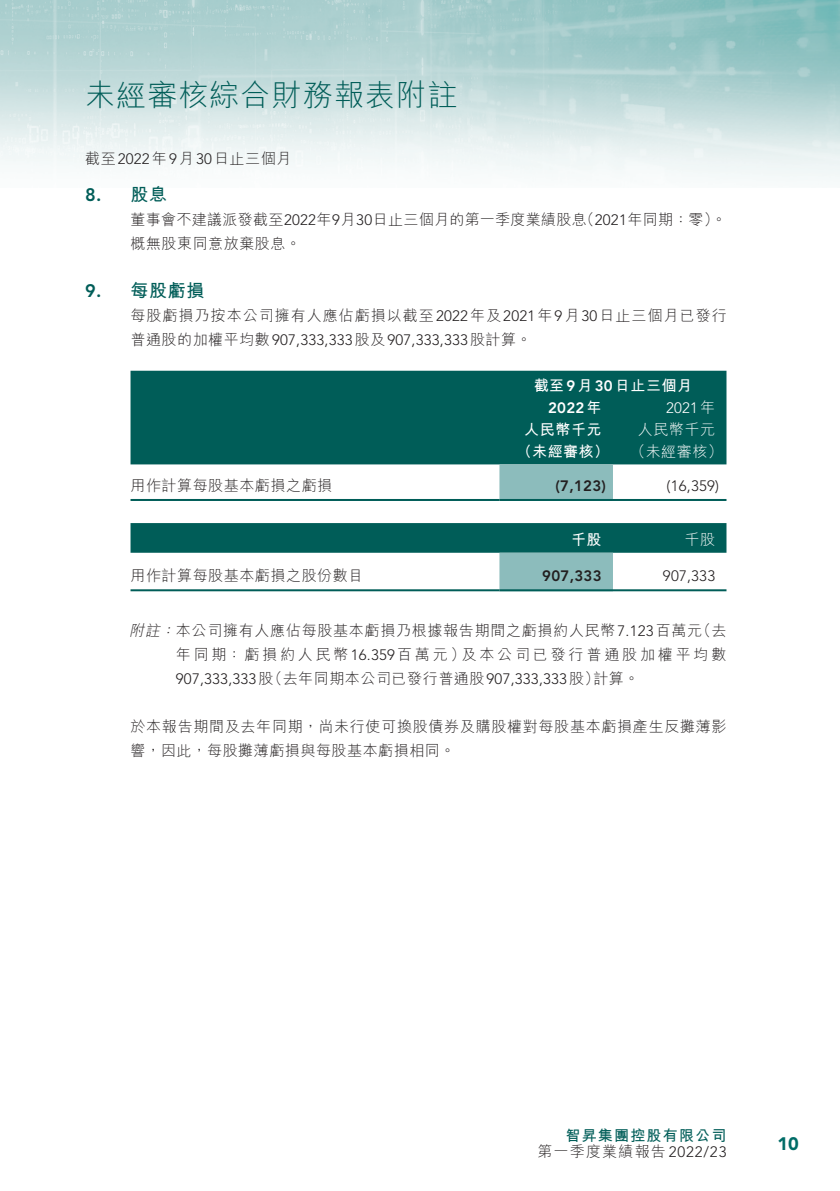
<style>
.page{position:relative;width:840px;height:1191px;background:#fff}
.page>*{position:absolute;margin:0;border:0;box-sizing:border-box;transform-origin:0 0}
.t1{font:300 30px "M Hei HK";letter-spacing:.035em;color:#005d58}
._07_NH1{font:700 18px "M Hei HK";letter-spacing:.04em;color:#005d58}
._07_NH1-2{font:800 18px "Avenir LT Std";color:#005d58}
.t2{font:900 18px "Avenir LT Std";color:#006c67}
._06_Notes{font:300 15px/24px "M Hei HK";letter-spacing:.045em;color:#231f20}
._06_Notes-2{font:300 15px/24px "M Hei HK";letter-spacing:.065em;color:#231f20}
._06_Notes-3{font:300 15px/24px "M Hei HK";letter-spacing:.02em;color:#231f20}
._06_Notes-4{font:300 15px "Avenir LT Std";letter-spacing:.015em;color:#231f20}
._06_Notes-5{font:300 15px "M Hei HK";letter-spacing:.19em;color:#231f20}
._51_N_Table_txt{font:300 15px "M Hei HK";letter-spacing:.035em;color:#231f20}
.t3{font:700 15px/16px "M Hei HK";letter-spacing:.08em;color:#005d58;text-align:right}
._50_Table_txt{font:700 15px "M Hei HK";letter-spacing:.04em;color:#fff}
._51_N_Table_txt-2{font:300 15px "Avenir LT Std";letter-spacing:.015em;color:#231f20}
._51_N_Table_txt-3{font:800 15px "Avenir LT Std";letter-spacing:.02em;color:#231f20}
._50_Table_txt-2{font:300 15px "M Hei HK";letter-spacing:.035em;color:#fff}
._50_Table_txt-3{font:300 15px "Avenir LT Std";color:#fff}
._50_Table_txt-4{font:800 15px "Avenir LT Std";color:#fff}
._06_Notes-6{font:italic 300 15px "M Hei HK";color:#231f20}
.s1{font-family:"Avenir LT Std"}
.s2{font-family:"Avenir LT Std";font-weight:800}
.s3{font-family:"M Hei HK"}
.s4{font-family:"M Hei HK";font-weight:700}
.s5{font-weight:300;color:#231f20}
.s6{font-family:"Avenir LT Std";font-weight:300;color:#231f20}
</style>
<div class="page">
<img style="left:0;top:0;width:839px;height:180px">
<div style="left:130px;top:371px;width:596px;height:93px;background:#005d58"></div>
<div style="left:499px;top:464px;width:113px;height:35px;background:#8cbcbc"></div>
<hr style="left:130px;top:499px;width:369px;height:2px;background:#005d58">
<hr style="left:499px;top:499px;width:113px;height:2px;background:#005d58">
<hr style="left:612px;top:499px;width:114px;height:2px;background:#005d58">
<svg style="left:130px;top:523px;width:596px;height:66px"></svg>
<hr style="left:130px;top:589px;width:369px;height:2px;background:#005d58">
<hr style="left:499px;top:589px;width:113px;height:2px;background:#005d58">
<hr style="left:612px;top:589px;width:114px;height:2px;background:#005d58">
<h1 class="t1" style="left:85px;top:80px;width:373px">未經審核綜合財務報表附註</h1>
<p class="_06_Notes" style="left:85px;top:147px;width:207px">截至<span class="s1">2022</span>年<span class="s1">9</span>月<span class="s1">30</span>日止三個月</p>
<p class="_07_NH1-2" style="left:85px;top:184px;width:18px">8.</p>
<p class="_07_NH1-2" style="left:85px;top:280px;width:18px">9.</p>
<p class="_07_NH1" style="left:130px;top:181px;width:38px">股息</p>
<p class="_06_Notes" style="left:579px;top:207px;width:148px">（<span class="s1">2021</span>年同期：零。(</p>
<p class="_06_Notes-3" style="left:130px;top:207px;width:457px">董事會不建議派發截至<span class="s1">2022</span>年 月<span class="s1">9 30</span>日止三個月的第一季度業績股息概無股東同意放棄股息。</p>
<p class="_07_NH1" style="left:130px;top:277px;width:76px">每股虧損</p>
<p class="_06_Notes-2" style="left:130px;top:303px;width:597px">每股虧損乃按本公司擁有人應佔虧損以截至<span class="s1">2022</span>年及<span class="s1">2021</span>年<span class="s1">9</span>月<span class="s1">30</span>日止三個月已發行普通股的加權平均數<span class="s1">907,333,333</span>股及<span class="s1">907,333,333</span>股計算。</p>
<p class="_50_Table_txt" style="left:533px;top:374px;width:160px">截至<span class="s2">9</span>月<span class="s2">30</span>日止三個月</p>
<p class="_50_Table_txt-3" style="left:665px;top:399px;width:51px">2021 <span class="s3">年</span></p>
<p class="_50_Table_txt-4" style="left:547px;top:399px;width:55px">2022<span class="s4">年</span></p>
<p class="_51_N_Table_txt" style="left:130px;top:477px;width:203px">用作計算每股基本虧損之虧損</p>
<p class="_51_N_Table_txt" style="left:130px;top:567px;width:234px">用作計算每股基本虧損之股份數目</p>
<p class="_50_Table_txt" style="left:524px;top:418px;width:79px">人民幣千元</p>
<p class="_50_Table_txt-2" style="left:637px;top:422px;width:79px">人民幣千元</p>
<p class="_50_Table_txt" style="left:516px;top:440px;width:94px">（未經審核）</p>
<p class="_50_Table_txt-2" style="left:630px;top:444px;width:94px">（未經審核(</p>
<p class="_51_N_Table_txt-3" style="left:555px;top:476px;width:52px">)7,123(</p>
<p class="_51_N_Table_txt-2" style="left:666px;top:476px;width:54px">)16,359(</p>
<p class="_50_Table_txt" style="left:570px;top:529px;width:32px">千股</p>
<p class="_50_Table_txt-2" style="left:684px;top:532px;width:32px">千股</p>
<p class="_51_N_Table_txt-3" style="left:542px;top:567px;width:61px">907,333</p>
<p class="_51_N_Table_txt-2" style="left:662px;top:567px;width:54px">907,333</p>
<p class="_06_Notes" style="left:176px;top:618px;width:527px">本公司擁有人應佔每股基本虧損乃根據報告期間之虧損約人民幣<span class="s1">7.123</span>百萬元</p>
<p class="_06_Notes" style="left:695px;top:618px;width:32px">（去</p>
<p class="_06_Notes-6" style="left:129px;top:622px;width:35px">附註</p>
<p class="_06_Notes-6" style="left:160px;top:622px;width:20px">：</p>
<p class="_06_Notes-5" style="left:176px;top:646px;width:291px">年同期：虧損約人民幣<span class="s1">16.359</span>百萬元）</p>
<p class="_06_Notes-5" style="left:461px;top:646px;width:266px">及本公司已發行普通股加權平均數</p>
<p class="_06_Notes-4" style="left:176px;top:669px;width:425px">907,333,333 <span class="s3">（股 去年同期本公司已發行普通股</span>907,333,333<span class="s3">股）</span></p>
<p class="_06_Notes" style="left:130px;top:714px;width:597px">於本報告期間及去年同期，尚未行使可換股債券及購股權對每股基本虧損產生反攤薄影響，因此，每股攤薄虧損與每股基本虧損相同。</p>
<p class="_06_Notes" style="left:593px;top:666px;width:47px">計算。</p>
<p class="t3" style="left:537px;top:1126px;width:190px">智昇集團控股有限公司<br><span class="s5">第一季度業績報告</span><span class="s6">2022/23</span></p>
<p class="t2" style="left:777px;top:1132px;width:23px">10</p>
</div>
